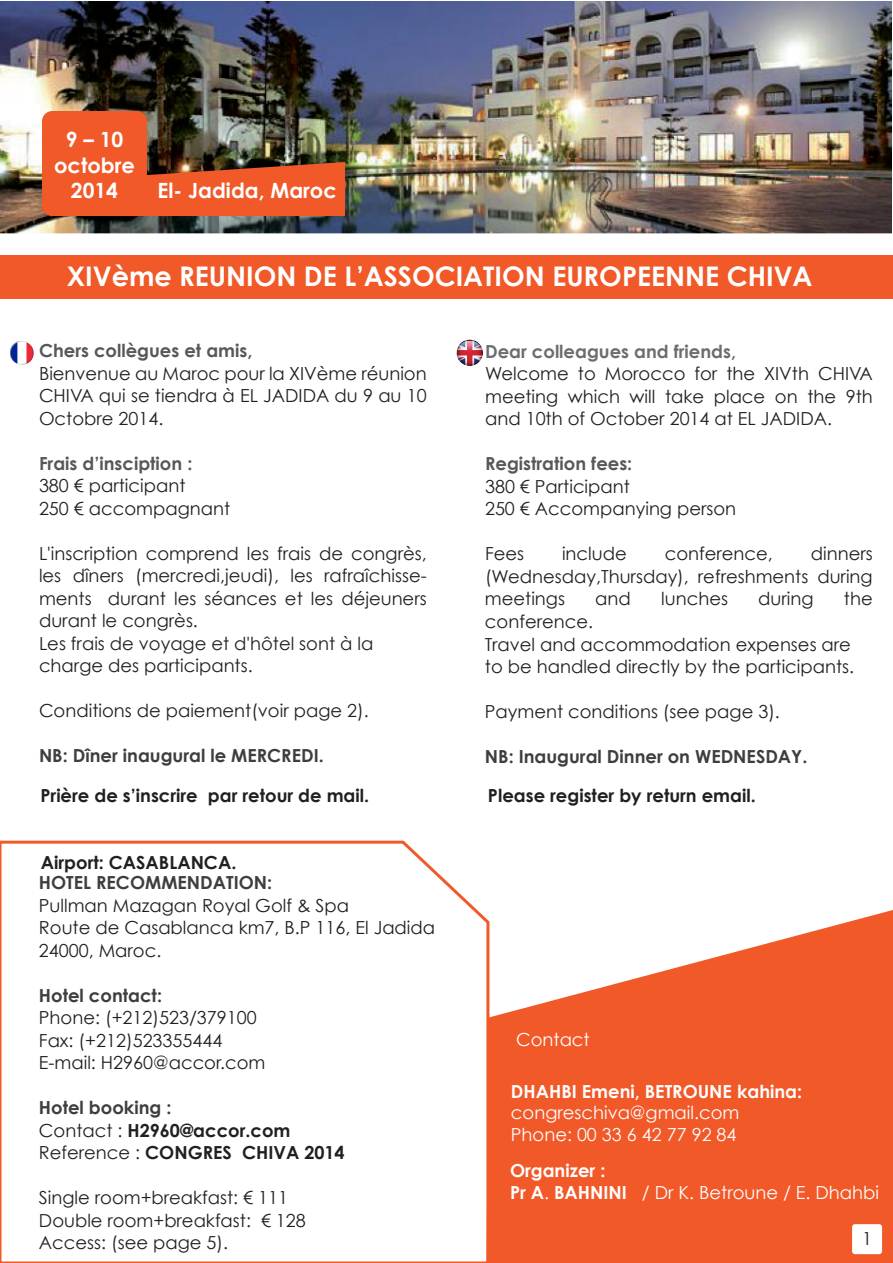
<style>
.page{position:relative;width:893px;height:1263px;background:#fff}
.page>*{position:absolute;margin:0;border:0;box-sizing:border-box;transform-origin:0 0}
.t1{font:700 27px "Century Gothic";color:#fff}
.t2{font:700 21px/25.2px "Century Gothic";color:#fff;text-align:center}
.t3{font:18px/22.5px "Century Gothic";color:#231f20}
.t4{font:700 18px/22.5px "Century Gothic";color:#231f20}
.t5{font:18px/21.6px "Century Gothic";color:#fff}
.t6{font:700 18px "Century Gothic";color:#3e3e3f}
.s1{font-weight:700;color:#57585a}
.s2{color:#3e3e3f}
.s3{font-weight:700;color:#3e3e3f}
.s4{font-weight:400}
.s5{font-weight:700;color:#6c6d70}
.s6{font-weight:700}
</style>
<div class="page">
<div style="left:0;top:255px;width:893px;height:43px;background:#f15929"></div>
<svg style="left:0;top:840px;width:486px;height:423px"></svg>
<img style="left:0;top:1px;width:892px;height:232px">
<svg style="left:140px;top:162px;width:205px;height:54px;background:#da5327"></svg>
<svg style="left:486px;top:910px;width:407px;height:353px;fill:#f15929"></svg>
<img style="left:456px;top:339px;width:27px;height:27px">
<img style="left:10px;top:341px;width:24px;height:24px">
<div style="left:42px;top:111px;width:105px;height:105px;background:#f15929;border-radius:10px"></div>
<div style="left:852px;top:1224px;width:30px;height:30px;background:#fff;border-radius:3px"></div>
<p class="t2" style="left:54px;top:127px;width:82px">9 – 10 octobre<br>2014</p>
<p class="t2" style="left:158px;top:178px;width:181px">El- Jadida, Maroc</p>
<p class="t1" style="left:67px;top:259px;width:747px">XIVème REUNION DE L’ASSOCIATION EUROPEENNE CHIVA</p>
<p class="t3" style="left:39px;top:339px;width:389px"><span class="s1">Chers collègues et amis,<br></span>Bienvenue au Maroc pour la XIVème réunion<br>CHIVA qui se tiendra à EL JADIDA du 9 au 10<br>Octobre 2014.</p>
<p class="t3" style="left:39px;top:452px;width:193px"><span class="s1">Frais d’insciption :<br></span>380 € participant<br>250 € accompagnant</p>
<p class="t3" style="left:39px;top:542px;width:389px">L'inscription comprend les frais de congrès, les dîners (mercredi,jeudi), les rafraîchisse&shy;ments durant les séances et les déjeuners durant le congrès.<br>Les frais de voyage et d'hôtel sont à la charge des participants.</p>
<p class="t3" style="left:39px;top:699px;width:331px">Conditions de paiement(voir page 2).</p>
<p class="t4" style="left:39px;top:736px;width:332px;line-height:39.3px"><span class="s2">NB: Dîner inaugural le MERCREDI.<br></span>Prière de s’inscrire par retour de mail.</p>
<p class="t4" style="left:41px;top:851px;width:197px">Airport: CASABLANCA.</p>
<p class="t3" style="left:39px;top:871px;width:398px"><span class="s3">HOTEL RECOMMENDATION:<br></span>Pullman Mazagan Royal Golf &amp; Spa<br>Route de Casablanca km7, B.P 116, El Jadida<br>24000, Maroc.</p>
<p class="t3" style="left:39px;top:984px;width:228px"><span class="s3">Hotel contact:<br></span>Phone: (+212)523/379100<br>Fax: (+212)523355444<br>E-mail: H2960@accor.com</p>
<p class="t4" style="left:39px;top:1096px;width:307px"><span class="s2">Hotel booking :<br></span><span class="s4">Contact :</span> H2960@accor.com<br><span class="s4">Reference :</span> CONGRES CHIVA 2014</p>
<p class="t3" style="left:39px;top:1186px;width:268px">Single room+breakfast: € 111<br>Double room+breakfast: € 128<br>Access: (see page 5).</p>
<p class="t3" style="left:485px;top:340px;width:389px"><span class="s5">Dear colleagues and friends,<br></span>Welcome to Morocco for the XIVth CHIVA meeting which will take place on the 9th and 10th of October 2014 at EL JADIDA.</p>
<p class="t3" style="left:485px;top:452px;width:253px"><span class="s1">Registration fees:<br></span>380 € Participant<br>250 € Accompanying person</p>
<p class="t3" style="left:485px;top:542px;width:41px">Fees</p>
<p class="t3" style="left:562px;top:542px;width:66px">include</p>
<p class="t3" style="left:665px;top:542px;width:110px">conference,</p>
<p class="t3" style="left:485px;top:542px;width:389px;text-align:justify;text-indent:326px">dinners (Wednesday,Thursday), refreshments during meetings</p>
<p class="t3" style="left:595px;top:587px;width:37px">and</p>
<p class="t3" style="left:661px;top:587px;width:68px">lunches</p>
<p class="t3" style="left:758px;top:587px;width:57px">during</p>
<p class="t3" style="left:844px;top:587px;width:30px">the</p>
<p class="t3" style="left:485px;top:610px;width:371px">conference.<br>Travel and accommodation expenses are to be handled directly by the participants.</p>
<p class="t3" style="left:485px;top:700px;width:297px">Payment conditions (see page 3).</p>
<p class="t6" style="left:485px;top:745px;width:324px">NB: Inaugural Dinner on WEDNESDAY.</p>
<p class="t4" style="left:488px;top:783px;width:269px">Please register by return email.</p>
<p class="t5" style="left:516px;top:1029px;width:75px">Contact</p>
<p class="t5" style="left:511px;top:1080px;width:293px"><span class="s6">DHAHBI Emeni, BETROUNE kahina: </span>congreschiva@gmail.com<br>Phone: 00 33 6 42 77 92 84</p>
<p class="t5" style="left:510px;top:1160px;width:371px"><span class="s6">Organizer :<br>Pr A</span>. <span class="s6">BAHNINI</span> / Dr K. Betroune / E. Dhahbi</p>
<p class="t3" style="left:862px;top:1227px;width:11px">1</p>
</div>
